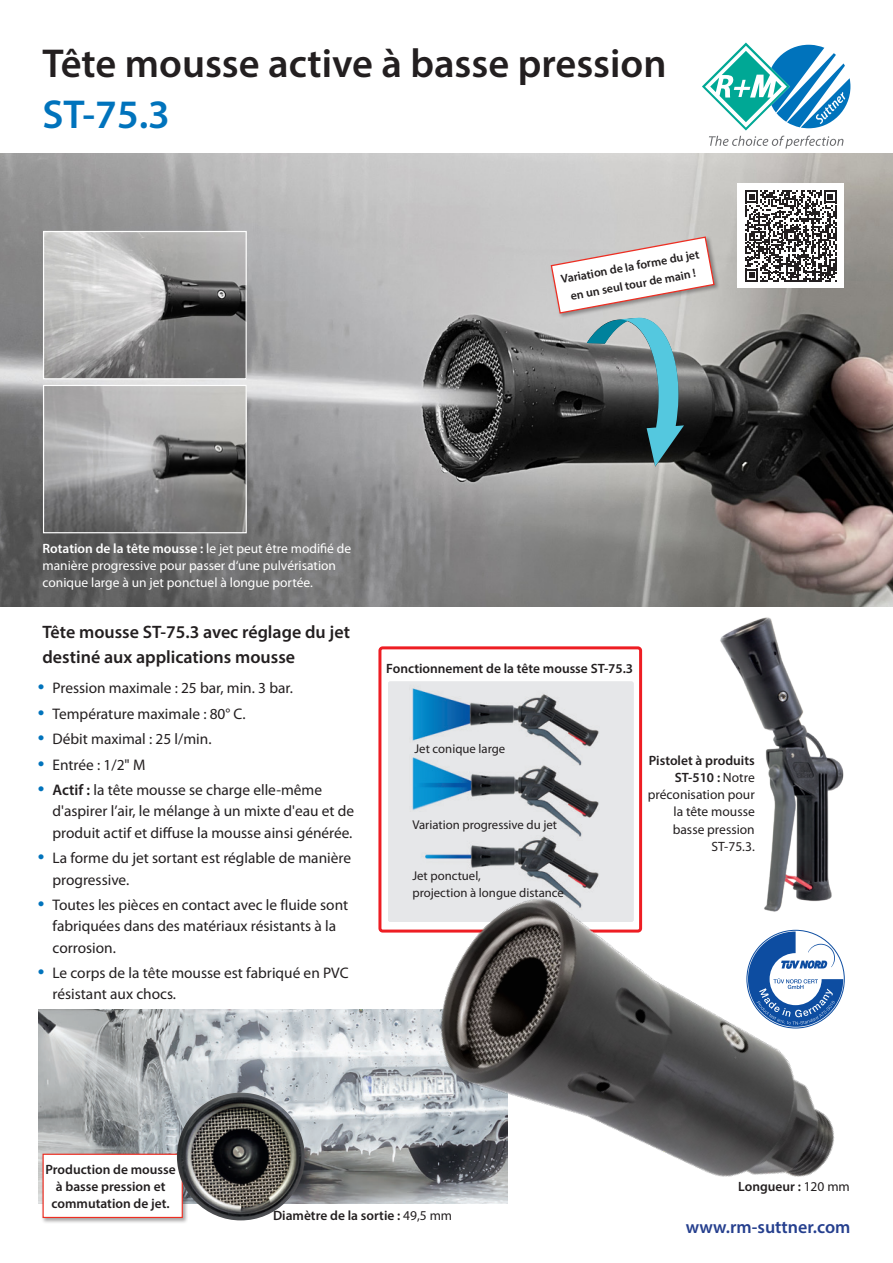
<style>
.page{position:relative;width:893px;height:1263px;background:#fff}
.page>*{position:absolute;margin:0;border:0;box-sizing:border-box;transform-origin:0 0}
.t1{font:600 40.5px "Myriad Pro";color:#231f20}
.t2{font:600 40.5px "Myriad Pro";color:#0073bc}
.t3{font:600 18px/25.5px "Myriad Pro";color:#231f20}
.t4{font:600 18px "Myriad Pro";color:#253f8e}
.t5{font:15.3px/21.3px "Myriad Pro";color:#231f20}
.t6{font:13.5px/17px "Myriad Pro";color:#fff}
.t7{font:600 13.5px/17px "Myriad Pro";color:#231f20;text-align:center}
.t8{font:13.5px/17px "Myriad Pro";color:#231f20;text-align:right}
.t9{font:12.75px/17px "Myriad Pro";color:#231f20}
.t10{font:600 12px/18px "Myriad Pro";color:#231f20;text-align:center}
.s1{font-weight:600}
.s2{font-size:23.7px;color:#0073bc}
.s3{font-weight:400}
</style>
<div class="page">
<img style="left:0;top:153px;width:893px;height:453px">
<img style="left:45px;top:233px;width:200px;height:144px">
<div style="left:43px;top:231px;width:204px;height:148px;border:1px solid #fff"></div>
<img style="left:45px;top:387px;width:200px;height:144px">
<div style="left:43px;top:385px;width:204px;height:148px;border:1px solid #fff"></div>
<div style="left:550px;top:236px;width:170px;height:83px;background:#231f20;opacity:.4"></div>
<div style="left:737px;top:183px;width:107px;height:105px;background:#fff"></div>
<svg style="left:745px;top:190px;width:92px;height:92px"></svg>
<img style="left:38px;top:1010px;width:268px;height:194px">
<img style="left:720px;top:617px;width:122px;height:150px">
<svg style="left:702px;top:43px;width:148px;height:106px"></svg>
<div style="left:378px;top:646px;width:264px;height:286px;border:3px solid #ee1d23;border-radius:3px"></div>
<img style="left:388px;top:681px;width:246px;height:86px">
<div style="left:41px;top:1152px;width:147px;height:72px;background:#231f20;opacity:.4"></div>
<div style="left:43px;top:1154px;width:140px;height:64px;background:#fff;border:1px solid #ee2e22"></div>
<img style="left:306px;top:767px;width:539px;height:437px">
<svg style="left:550px;top:236px;width:165px;height:231px"></svg>
<img style="left:177px;top:1092px;width:128px;height:128px;border-radius:64px">
<h1 class="t1" style="left:43px;top:37px;width:625px">Tête mousse active à basse pression</h1>
<h1 class="t2" style="left:43px;top:88px;width:129px">ST-75.3</h1>
<p class="t10" style="left:559px;top:271px;width:142px;rotate:-11deg">Variation de la forme du jet en un seul tour de main !</p>
<p class="t6" style="left:43px;top:540px;width:310px"><span class="s1">Rotation de la tête mousse :</span> le jet peut être modifié de manière progressive pour passer d‘une pulvérisation conique large à un jet ponctuel à longue portée.</p>
<p class="t3" style="left:43px;top:619px;width:309px">Tête mousse ST-75.3 avec réglage du jet destiné aux applications mousse</p>
<p class="t5" style="left:38px;top:678px;width:257px"><span class="s2">•</span> Pression maximale : 25 bar, min. 3 bar.</p>
<p class="t5" style="left:38px;top:703px;width:210px"><span class="s2">•</span> Température maximale : 80° C.</p>
<p class="t5" style="left:38px;top:729px;width:175px"><span class="s2">•</span> Débit maximal : 25 l/min.</p>
<p class="t5" style="left:38px;top:754px;width:109px"><span class="s2">•</span> Entrée : 1/2" M</p>
<p class="t5" style="left:53px;top:780px;width:303px;text-indent:-15px"><span class="s2">•</span> <span class="s1">Actif :</span> la tête mousse se charge elle-même d'aspirer l’air, le mélange à un mixte d'eau et de produit actif et diffuse la mousse ainsi générée.</p>
<p class="t5" style="left:53px;top:848px;width:300px;text-indent:-15px"><span class="s2">•</span> La forme du jet sortant est réglable de manière progressive.</p>
<p class="t5" style="left:53px;top:894px;width:297px;text-indent:-15px"><span class="s2">•</span> Toutes les pièces en contact avec le fluide sont fabriquées dans des matériaux résistants à la corrosion.</p>
<p class="t5" style="left:53px;top:962px;width:298px;text-indent:-15px"><span class="s2">•</span> Le corps de la tête mousse est fabriqué en PVC résistant aux chocs.</p>
<p class="t7" style="left:386px;top:660px;width:248px">Fonctionnement de la tête mousse ST-75.3</p>
<p class="t9" style="left:415px;top:740px;width:92px">Jet conique large</p>
<p class="t9" style="left:412px;top:817px;width:146px">Variation progressive du jet</p>
<p class="t9" style="left:412px;top:868px;width:153px">Jet ponctuel,<br>projection à longue distance</p>
<p class="t8" style="left:648px;top:753px;width:108px"><span class="s1">Pistolet à produits<br>ST-510 :</span> Notre préconisation pour la tête mousse basse pression<br>ST-75.3.</p>
<p class="t7" style="left:45px;top:1160px;width:132px">Production de mousse à basse pression et commutation de jet.</p>
<p class="t7" style="left:273px;top:1207px;width:181px">Diamètre de la sortie : <span class="s3">49,5 mm</span></p>
<p class="t7" style="left:738px;top:1177px;width:113px">Longueur : <span class="s3">120 mm</span></p>
<p class="t4" style="left:686px;top:1215px;width:166px">www.rm-suttner.com</p>
</div>
